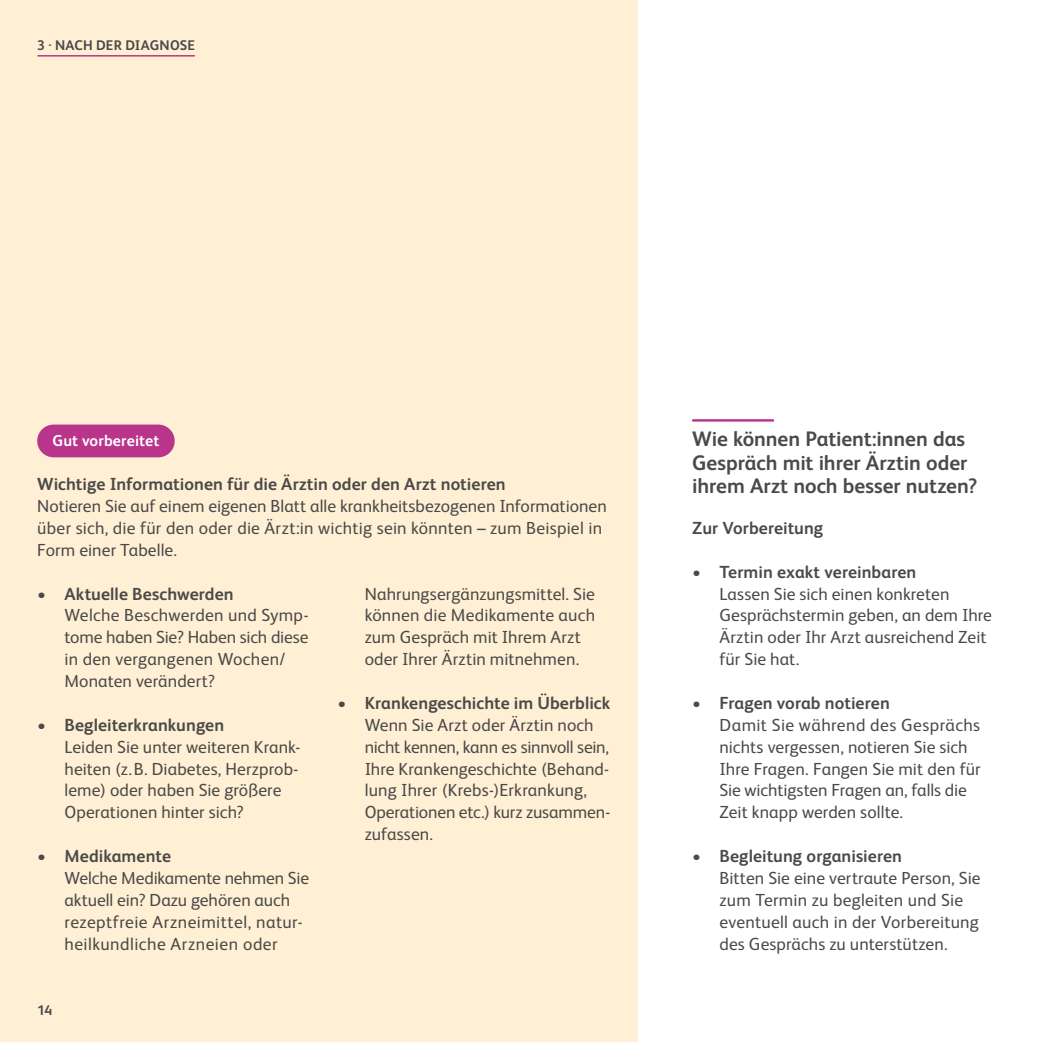
<style>
.page{position:relative;width:1042px;height:1042px;background:#fff}
.page>*{position:absolute;margin:0;border:0;box-sizing:border-box;transform-origin:0 0}
.t1{font:700 21px/23.1px "BMS Humanity";letter-spacing:-.005em;color:#4a4a49}
.t2{font:17.5px/21.9px "BMS Humanity";letter-spacing:.005em;color:#4a4a49}
.t3{font:700 17.5px "BMS Humanity";letter-spacing:.005em;color:#4a4a49}
.t4{font:700 15.75px "BMS Humanity";letter-spacing:.01em;color:#fff}
.t5{font:700 14px "BMS Humanity";letter-spacing:.015em;color:#4a4a49}
.s1{font-weight:700}
</style>
<div class="page">
<div style="left:0;top:0;width:637px;height:1042px;background:#ffefd4"></div>
<div style="left:37px;top:424px;width:138px;height:33px;background:#b9348b;border-radius:16px"></div>
<hr style="left:693px;top:419px;width:80px;height:3px;background:#b9348b">
<hr style="left:38px;top:55px;width:156px;height:2px;background:#b9348b">
<p class="t5" style="left:37px;top:35px;width:159px">3 · NACH DER DIAGNOSE</p>
<p class="t4" style="left:52px;top:430px;width:108px">Gut vorbereitet</p>
<p class="t3" style="left:37px;top:472px;width:470px">Wichtige Informationen für die Ärztin oder den Arzt notieren</p>
<p class="t2" style="left:37px;top:494px;width:571px">Notieren Sie auf einem eigenen Blatt alle krankheitsbezogenen Informationen über sich, die für den oder die Ärzt:in wichtig sein könnten – zum Beispiel in<br>Form einer Tabelle.</p>
<p class="t2" style="left:64px;top:581px;width:246px;text-indent:-27px">• <span class="s1">Aktuelle Beschwerden<br></span>Welche Beschwerden und Symp&shy;tome haben Sie? Haben sich diese in den vergangenen Wochen/<br>Monaten verändert?</p>
<p class="t2" style="left:64px;top:712px;width:237px;text-indent:-27px">• <span class="s1">Begleiterkrankungen<br></span>Leiden Sie unter weiteren Krank&shy;heiten (z. B. Diabetes, Herzprob&shy;leme) oder haben Sie größere<br>Operationen hinter sich?</p>
<p class="t2" style="left:64px;top:844px;width:246px;text-indent:-27px">• <span class="s1">Medikamente<br></span>Welche Medikamente nehmen Sie aktuell ein? Dazu gehören auch rezeptfreie Arzneimittel, natur&shy;heilkundliche Arzneien oder</p>
<p class="t2" style="left:365px;top:581px;width:232px">Nahrungsergänzungsmittel. Sie können die Medikamente auch zum Gespräch mit Ihrem Arzt oder Ihrer Ärztin mitnehmen.</p>
<p class="t2" style="left:365px;top:691px;width:247px;text-indent:-27px">• <span class="s1">Krankengeschichte im Überblick<br></span>Wenn Sie Arzt oder Ärztin noch nicht kennen, kann es sinnvoll sein,<br>Ihre Krankengeschichte (Behand&shy;lung Ihrer (Krebs-)Erkrankung,<br>Operationen etc.) kurz zusammen&shy;zufassen.</p>
<p class="t5" style="left:37px;top:1000px;width:17px">14</p>
<p class="t1" style="left:692px;top:426px;width:287px">Wie können Patient:innen das<br>Gespräch mit ihrer Ärztin oder ihrem Arzt noch besser nutzen?</p>
<p class="t3" style="left:692px;top:515px;width:133px">Zur Vorbereitung</p>
<p class="t2" style="left:719px;top:559px;width:274px;text-indent:-27px">• <span class="s1">Termin exakt vereinbaren<br></span>Lassen Sie sich einen konkreten<br>Gesprächstermin geben, an dem Ihre<br>Ärztin oder Ihr Arzt ausreichend Zeit für Sie hat.</p>
<p class="t2" style="left:719px;top:691px;width:263px;text-indent:-27px">• <span class="s1">Fragen vorab notieren<br></span>Damit Sie während des Gesprächs nichts vergessen, notieren Sie sich<br>Ihre Fragen. Fangen Sie mit den für<br>Sie wichtigsten Fragen an, falls die<br>Zeit knapp werden sollte.</p>
<p class="t2" style="left:719px;top:844px;width:263px;text-indent:-27px">• <span class="s1">Begleitung organisieren<br></span>Bitten Sie eine vertraute Person, Sie zum Termin zu begleiten und Sie eventuell auch in der Vorbereitung des Gesprächs zu unterstützen.</p>
</div>
